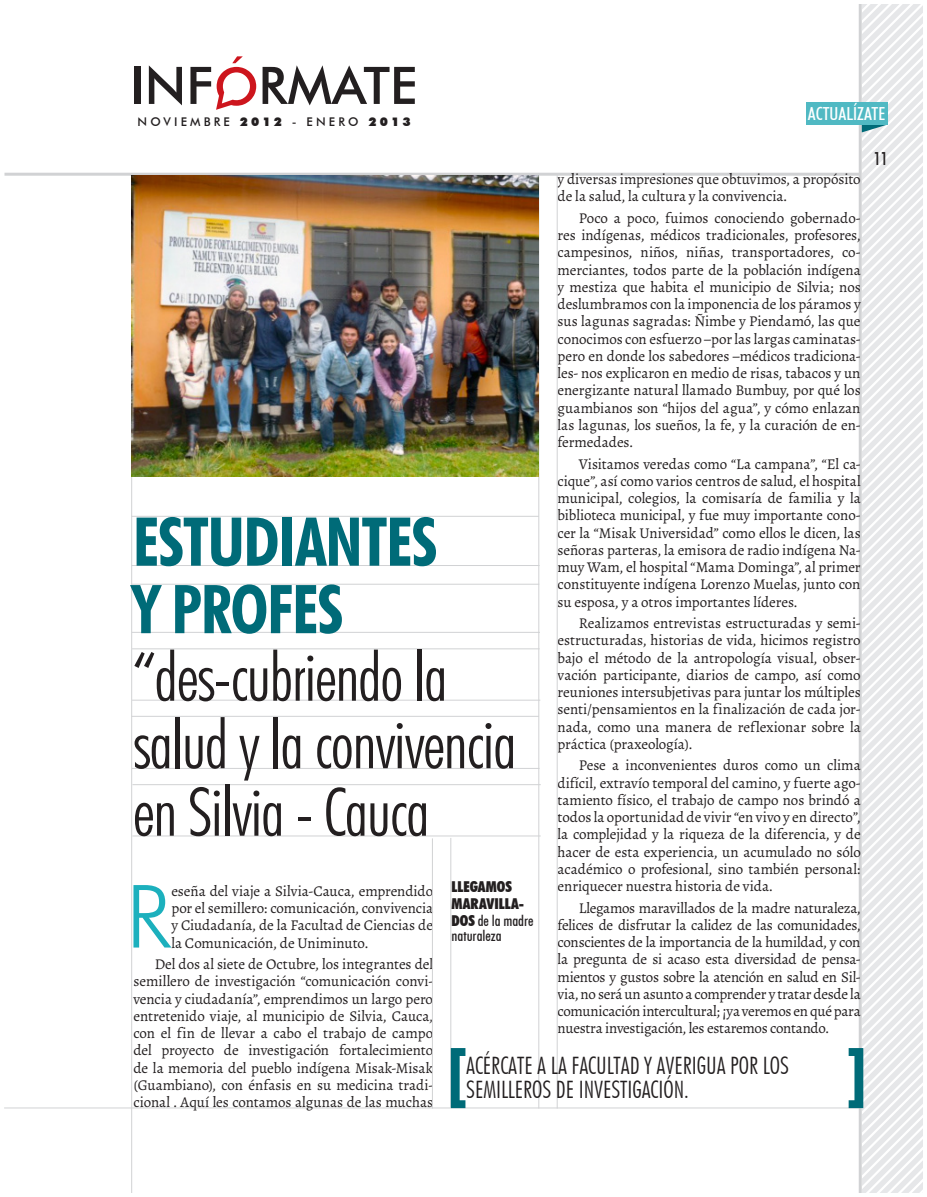
<style>
.page{position:relative;width:927px;height:1197px;background:#fff}
.page>*{position:absolute;margin:0;border:0;box-sizing:border-box;transform-origin:0 0}
.TEXTO_APERTURA{font:300 87.45px "Futura BT";color:#1cb0bd}
.t1{font:300 condensed 67.5px/67.5px "Futura BT";letter-spacing:-.02em;color:#231f20}
.t2{font:900 condensed 66px "Futura BT";color:#006b78}
.t3{font:300 condensed 24px/24px "Futura BT";color:#231f20}
.t4{font:500 condensed 18px "Futura BT";color:#fff}
.t5{font:500 condensed 18px "Futura BT";color:#231f20}
.TEXTO{font:15px/17.2px "Alegreya";letter-spacing:-.01em;color:#231f20;text-align:justify}
.TEXTO_APERTURA-2{font:15px/17.2px "Alegreya";letter-spacing:-.005em;color:#231f20;text-align:justify}
.PIE_DE_FOTO{font:900 condensed 15px/17.2px "Futura BT";color:#231f20}
.PIE_DE_FOTO-2{font:500 condensed 15px "Futura BT";color:#231f20}
.t6{font:500 12px "Futura BT";letter-spacing:.26em;color:#231f20}
.s1{font-weight:900}
.s2{font-weight:700;color:#006b78}
.s3{font-weight:500}
</style>
<div class="page">
<hr style="left:4px;top:173px;width:856px;height:3px;background:#d1d2d4">
<hr style="left:131px;top:174px;width:1px;height:1018px;background:#d1d2d4">
<hr style="left:4px;top:1108px;width:857px;height:1px;background:#d1d2d4">
<div style="left:806px;top:102px;width:82px;height:23px;background:#50b9c3"></div>
<div style="left:134px;top:67px;width:6px;height:37px;background:#231f20"></div>
<svg style="left:149px;top:65px;width:33px;height:40px"></svg>
<svg style="left:263px;top:65px;width:152px;height:40px"></svg>
<svg style="left:190px;top:56px;width:66px;height:54px"></svg>
<hr style="left:131px;top:516px;width:408px;height:1px;background:#d1d2d4">
<hr style="left:131px;top:565px;width:409px;height:1px;background:#d1d2d4">
<hr style="left:132px;top:584px;width:407px;height:1px;background:#d1d2d4">
<hr style="left:132px;top:632px;width:408px;height:1px;background:#d1d2d4">
<hr style="left:132px;top:648px;width:408px;height:1px;background:#d1d2d4">
<hr style="left:132px;top:700px;width:408px;height:1px;background:#d1d2d4">
<hr style="left:131px;top:716px;width:408px;height:1px;background:#d1d2d4">
<hr style="left:132px;top:784px;width:409px;height:1px;background:#d1d2d4">
<hr style="left:132px;top:768px;width:408px;height:1px;background:#d1d2d4">
<hr style="left:132px;top:836px;width:409px;height:1px;background:#d1d2d4">
<hr style="left:557px;top:174px;width:1px;height:935px;background:#d1d2d4">
<hr style="left:538px;top:176px;width:1px;height:933px;background:#d1d2d4">
<hr style="left:450px;top:838px;width:1px;height:269px;background:#d1d2d4">
<hr style="left:432px;top:838px;width:1px;height:271px;background:#d1d2d4">
<img style="left:131px;top:176px;width:407px;height:301px">
<svg style="left:857px;top:4px;width:66px;height:1189px"></svg>
<p class="t6" style="left:138px;top:114px;width:275px">NOVIEMBRE <span class="s1">2012</span> - ENERO <span class="s1">2013</span></p>
<p class="t4" style="left:808px;top:102px;width:79px">ACTUALÍZATE</p>
<p class="t5" style="left:874px;top:148px;width:15px">11</p>
<p class="TEXTO" style="left:558px;top:171px;width:305px">y diversas impresiones que obtuvimos, a propósito de la salud, la cultura y la convivencia.</p>
<p class="TEXTO" style="left:558px;top:209px;width:305px;text-indent:21px">Poco a poco, fuimos conociendo gobernado&shy;res indígenas, médicos tradicionales, profesores, campesinos, niños, niñas, transportadores, co&shy;merciantes, todos parte de la población indígena y mestiza que habita el municipio de Silvia; nos deslumbramos con la imponencia de los páramos y sus lagunas sagradas: Ñimbe y Piendamó, las que conocimos con esfuerzo –por las largas caminatas&shy;pero en donde los sabedores –médicos tradiciona&shy;les- nos explicaron en medio de risas, tabacos y un energizante natural llamado Bumbuy, por qué los guambianos son “hijos del agua”, y cómo enlazan las lagunas, los sueños, la fe, y la curación de en&shy;fermedades.</p>
<p class="TEXTO" style="left:558px;top:455px;width:305px;text-indent:21px">Visitamos veredas como “La campana”, “El ca&shy;cique”, así como varios centros de salud, el hospital municipal, colegios, la comisaría de familia y la biblioteca municipal, y fue muy importante cono&shy;cer la “Misak Universidad” como ellos le dicen, las señoras parteras, la emisora de radio indígena Na&shy;muy Wam, el hospital “Mama Dominga”, al primer constituyente indígena Lorenzo Muelas, junto con su esposa, y a otros importantes líderes.</p>
<p class="TEXTO" style="left:558px;top:615px;width:305px;text-indent:21px">Realizamos entrevistas estructuradas y semi&shy;estructuradas, historias de vida, hicimos registro bajo el método de la antropología visual, obser&shy;vación participante, diarios de campo, así como reuniones intersubjetivas para juntar los múltiples senti/pensamientos en la finalización de cada jor&shy;nada, como una manera de reflexionar sobre la práctica (praxeología).</p>
<p class="TEXTO" style="left:558px;top:757px;width:305px;text-indent:21px">Pese a inconvenientes duros como un clima difícil, extravío temporal del camino, y fuerte ago&shy;tamiento físico, el trabajo de campo nos brindó a todos la oportunidad de vivir “en vivo y en directo”, la complejidad y la riqueza de la diferencia, y de hacer de esta experiencia, un acumulado no sólo académico o profesional, sino también personal: enriquecer nuestra historia de vida.</p>
<p class="TEXTO" style="left:558px;top:899px;width:305px;text-indent:21px">Llegamos maravillados de la madre naturaleza, felices de disfrutar la calidez de las comunidades, conscientes de la importancia de la humildad, y con la pregunta de si acaso esta diversidad de pensa&shy;mientos y gustos sobre la atención en salud en Sil&shy;via, no será un asunto a comprender y tratar desde la comunicación intercultural; ¡ya veremos en qué para nuestra investigación, les estaremos contando.</p>
<p class="t1" style="left:133px;top:507px;width:386px"><span class="s2">ESTUDIANTES<br>Y PROFES </span>“des-cubriendo la salud y la convivencia en Silvia - Cauca</p>
<p class="PIE_DE_FOTO" style="left:452px;top:878px;width:83px">LLEGAMOS<br>MARAVILLA-<br>DOS <span class="s3">de la madre</span></p>
<p class="PIE_DE_FOTO-2" style="left:452px;top:927px;width:52px">naturaleza</p>
<p class="TEXTO_APERTURA" style="left:126px;top:863px;width:48px">R</p>
<p class="TEXTO_APERTURA-2" style="left:171px;top:882px;width:263px">eseña del viaje a Silvia-Cauca, emprendido por el semillero: comunicación, convivencia y Ciudadanía, de la Facultad de Ciencias de la Comunicación, de Uniminuto.</p>
<p class="TEXTO" style="left:133px;top:956px;width:301px;text-indent:21px">Del dos al siete de Octubre, los integrantes del semillero de investigación “comunicación convi&shy;vencia y ciudadanía”, emprendimos un largo pero entretenido viaje, al municipio de Silvia, Cauca, con el fin de llevar a cabo el trabajo de campo del proyecto de investigación fortalecimiento de la memoria del pueblo indígena Misak-Misak (Guambiano), con énfasis en su medicina tradi&shy;cional . Aquí les contamos algunas de las muchas</p>
<p class="t2" style="left:446px;top:1035px;width:23px">[</p>
<p class="t2" style="left:847px;top:1035px;width:23px">]</p>
<p class="t3" style="left:466px;top:1054px;width:324px">ACÉRCATE A LA FACULTAD Y AVERIGUA POR LOS<br>SEMILLEROS DE INVESTIGACIÓN.</p>
</div>
